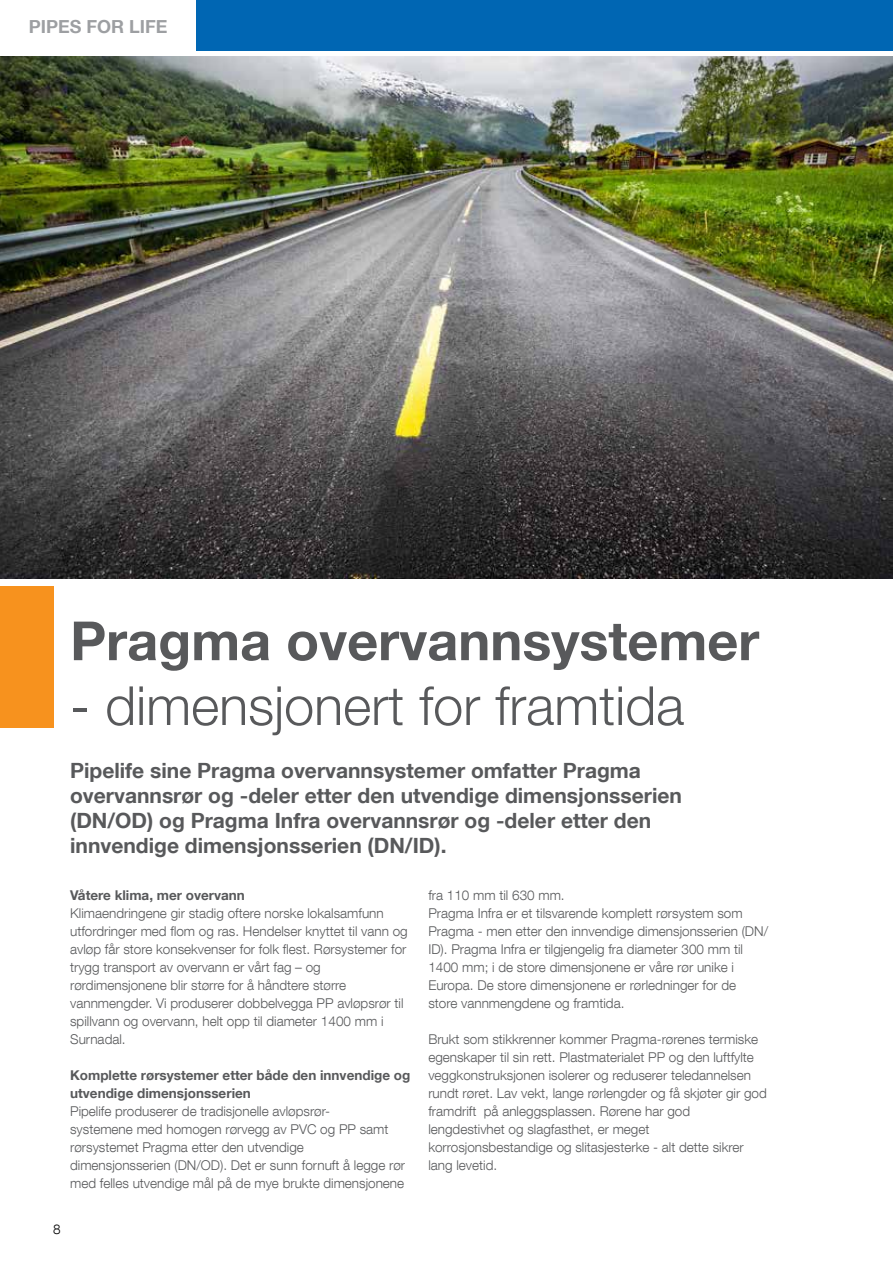
<style>
.page{position:relative;width:893px;height:1263px;background:#fff}
.page>*{position:absolute;margin:0;border:0;box-sizing:border-box;transform-origin:0 0}
.t1{font:300 54px "Helvetica Neue LT Com";color:#58595b}
.t2{font:700 54px "Helvetica Neue LT Com";color:#58595b}
.t3{font:700 21px/25.2px "Helvetica Neue LT Com";color:#58595b}
.t4{font:700 18px "Helvetica Neue LT Com";color:#9d9fa2}
.t5{font:300 13.5px/18px "Helvetica Neue LT Com";color:#58595b}
.t6{font:700 13.5px/18px "Helvetica Neue LT Com";color:#58595b}
.t7{font:300 13.5px "Helvetica Neue LT Com";color:#000}
</style>
<div class="page">
<div style="left:0;top:586px;width:54px;height:142px;background:#f7921e"></div>
<img style="left:0;top:56px;width:893px;height:522px">
<div style="left:197px;top:0;width:696px;height:51px;background:#0066b3"></div>
<h3 class="t4" style="left:29px;top:15px;width:140px">PIPES FOR LIFE</h3>
<h1 class="t2" style="left:70px;top:607px;width:691px">Pragma overvannsystemer</h1>
<h1 class="t1" style="left:70px;top:673px;width:616px">- dimensjonert for framtida</h1>
<h2 class="t3" style="left:70px;top:757px;width:613px">Pipelife sine Pragma overvannsystemer omfatter Pragma overvannsrør og -deler etter den utvendige dimensjonsserien (DN/OD) og Pragma Infra overvannsrør og -deler etter den innvendige dimensjonsserien (DN/ID).</h2>
<p class="t6" style="left:70px;top:886px;width:176px">Våtere klima, mer overvann</p>
<p class="t5" style="left:70px;top:904px;width:339px">Klimaendringene gir stadig oftere norske lokalsamfunn utfordringer med flom og ras. Hendelser knyttet til vann og avløp får store konsekvenser for folk flest. Rørsystemer for trygg transport av overvann er vårt fag – og rørdimensjonene blir større for å håndtere større vannmengder. Vi produserer dobbelvegga PP avløpsrør til spillvann og overvann, helt opp til diameter 1400 mm i Surnadal.</p>
<p class="t6" style="left:70px;top:1066px;width:342px">Komplette rørsystemer etter både den innvendige og utvendige dimensjonsserien</p>
<p class="t5" style="left:70px;top:1102px;width:337px">Pipelife produserer de tradisjonelle avløpsrør-<br>systemene med homogen rørvegg av PVC og PP samt rørsystemet Pragma etter den utvendige dimensjonsserien (DN/OD). Det er sunn fornuft å legge rør med felles utvendige mål på de mye brukte dimensjonene</p>
<p class="t5" style="left:428px;top:886px;width:341px">fra 110 mm til 630 mm.<br>Pragma Infra er et tilsvarende komplett rørsystem som Pragma - men etter den innvendige dimensjonsserien (DN/ ID). Pragma Infra er tilgjengelig fra diameter 300 mm til 1400 mm; i de store dimensjonene er våre rør unike i Europa. De store dimensjonene er rørledninger for de store vannmengdene og framtida.</p>
<p class="t5" style="left:428px;top:1030px;width:340px">Brukt som stikkrenner kommer Pragma-rørenes termiske egenskaper til sin rett. Plastmaterialet PP og den luftfylte veggkonstruksjonen isolerer og reduserer teledannelsen rundt røret. Lav vekt, lange rørlengder og få skjøter gir god framdrift på anleggsplassen. Rørene har god lengdestivhet og slagfasthet, er meget korrosjonsbestandige og slitasjesterke - alt dette sikrer lang levetid.</p>
<p class="t7" style="left:53px;top:1221px;width:9px">8</p>
</div>
